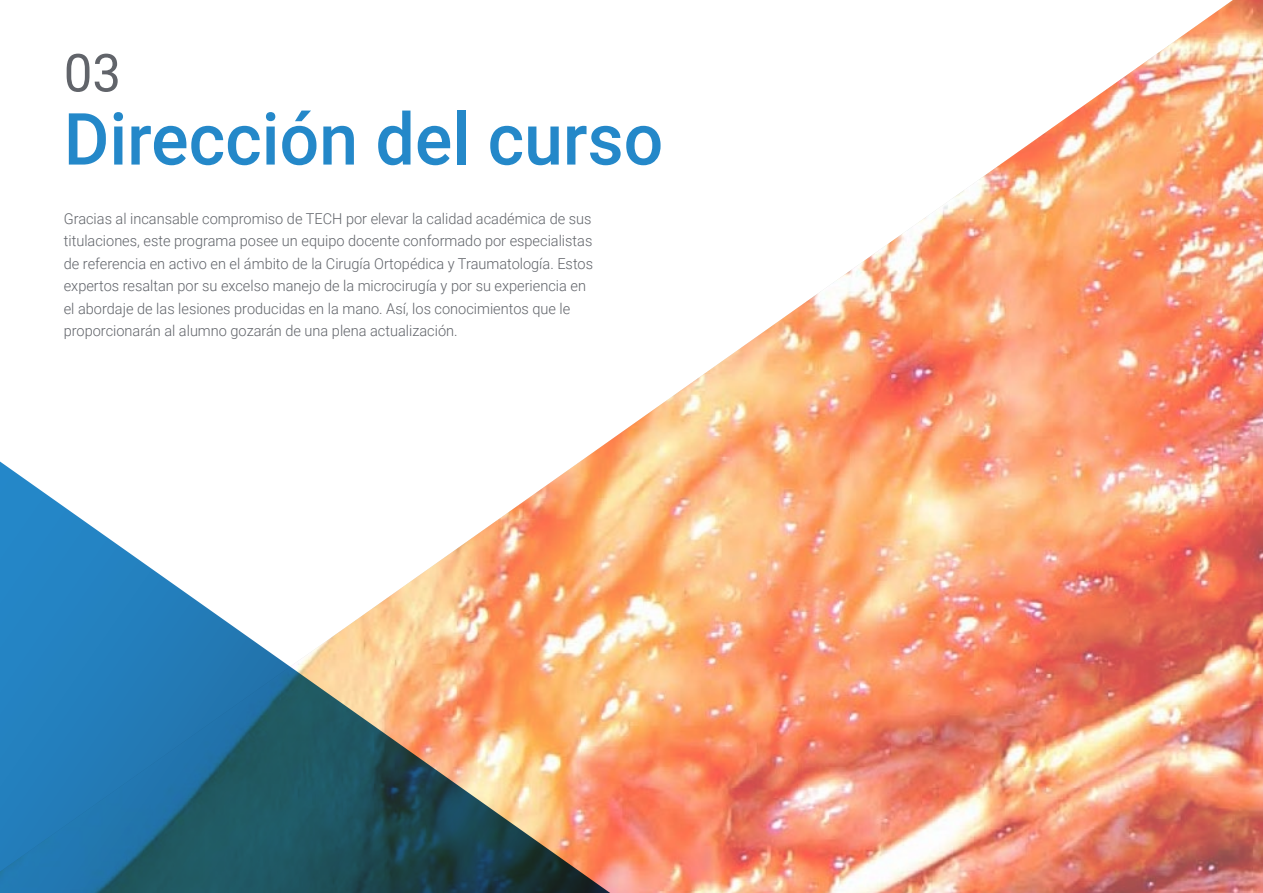
<style>
.page{position:relative;width:1263px;height:893px;background:#fff}
.page>*{position:absolute;margin:0;border:0;box-sizing:border-box;transform-origin:0 0}
.t1{font:500 72px "Roboto";color:#2488c9}
.t2{font:52.5px "Roboto";color:#61646a}
.t3{font:300 15px/22.5px "Roboto";color:#61646a}
</style>
<div class="page">
<img style="left:602px;top:0;width:661px;height:893px">
<svg style="left:0;top:446px;width:640px;height:447px"></svg>
<h2 class="t2" style="left:64px;top:36px;width:59px">03</h2>
<h1 class="t1" style="left:64px;top:89px;width:601px">Dirección del curso</h1>
<p class="t3" style="left:64px;top:207px;width:531px">Gracias al incansable compromiso de TECH por elevar la calidad académica de sus titulaciones, este programa posee un equipo docente conformado por especialistas de referencia en activo en el ámbito de la Cirugía Ortopédica y Traumatología. Estos expertos resaltan por su excelso manejo de la microcirugía y por su experiencia en el abordaje de las lesiones producidas en la mano. Así, los conocimientos que le proporcionarán al alumno gozarán de una plena actualización.</p>
</div>
